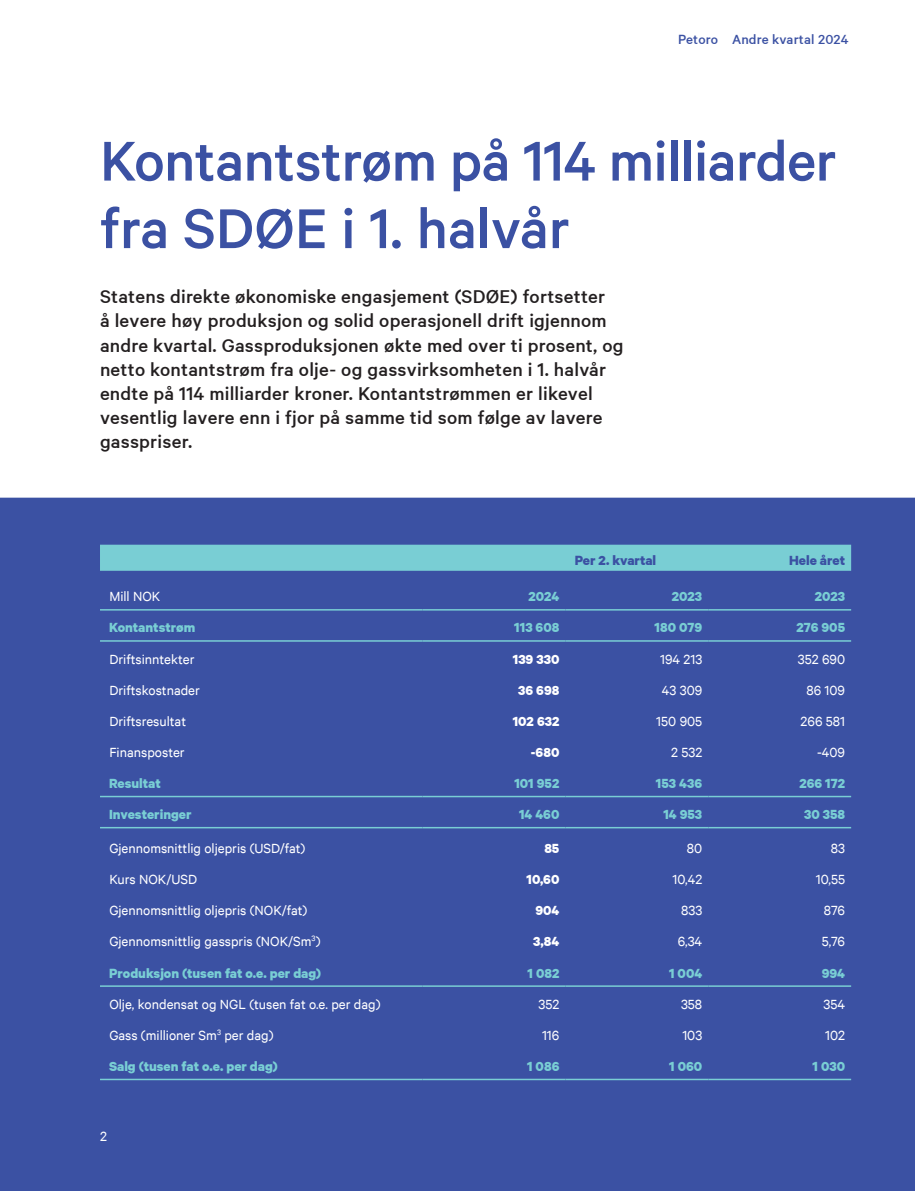
<style>
.page{position:relative;width:915px;height:1191px;background:#fff}
.page>*{position:absolute;margin:0;border:0;box-sizing:border-box;transform-origin:0 0}
.t1{font:500 63px "Calibre";letter-spacing:-.01em;color:#3b51a3}
.Ingress{font:500 21px/24px "Calibre";letter-spacing:.01em;color:#231f20}
.Tabelltekst_-_venstrestilt{font:15px "Calibre";color:#fff}
.Tabelltekst_-_venstrestilt-2{font:700 15px "Calibre";color:#79ced4}
.Tabelltekst_-_høyrestilt{font:15px "Calibre";color:#fff}
.Tabelltekst_-_høyrestilt-2{font:700 15px "Calibre";color:#79ced4}
.Tabelltekst_-_høyre_bold{font:700 15px "Calibre";color:#fff}
.Tabelltekst_-_høyre_bold-2{font:700 15px "Calibre";color:#79ced4}
.t2{font:500 15px "Calibre";letter-spacing:.01em;color:#3b51a3}
.tabellheadinger{font:700 15px "Calibre";color:#3b51a3}
.Tabelltekst_-_høyre_bold-3{font:15px "Calibre";color:#fff}
</style>
<div class="page">
<div style="left:0;top:497px;width:914px;height:694px;background:#3b51a3"></div>
<svg style="left:100px;top:544px;width:750px;height:27px;background:#76c9d2"></svg>
<hr style="left:100px;top:796px;width:322px;height:1px;background:#79ced4">
<hr style="left:422px;top:796px;width:143px;height:1px;background:#79ced4">
<hr style="left:565px;top:796px;width:143px;height:1px;background:#79ced4">
<hr style="left:708px;top:796px;width:142px;height:1px;background:#79ced4">
<hr style="left:100px;top:640px;width:322px;height:1px;background:#79ced4">
<hr style="left:422px;top:640px;width:143px;height:1px;background:#79ced4">
<hr style="left:565px;top:640px;width:143px;height:1px;background:#79ced4">
<hr style="left:708px;top:640px;width:142px;height:1px;background:#79ced4">
<hr style="left:100px;top:827px;width:322px;height:1px;background:#79ced4">
<hr style="left:422px;top:827px;width:143px;height:1px;background:#79ced4">
<hr style="left:565px;top:827px;width:143px;height:1px;background:#79ced4">
<hr style="left:708px;top:827px;width:142px;height:1px;background:#79ced4">
<hr style="left:100px;top:609px;width:322px;height:1px;background:#79ced4">
<hr style="left:422px;top:609px;width:143px;height:1px;background:#79ced4">
<hr style="left:565px;top:609px;width:143px;height:1px;background:#79ced4">
<hr style="left:708px;top:609px;width:142px;height:1px;background:#79ced4">
<hr style="left:100px;top:985px;width:322px;height:2px;background:#79ced4">
<hr style="left:422px;top:985px;width:143px;height:2px;background:#79ced4">
<hr style="left:565px;top:985px;width:143px;height:2px;background:#79ced4">
<hr style="left:708px;top:985px;width:142px;height:2px;background:#79ced4">
<hr style="left:100px;top:1078px;width:322px;height:2px;background:#79ced4">
<hr style="left:422px;top:1078px;width:143px;height:2px;background:#79ced4">
<hr style="left:565px;top:1078px;width:143px;height:2px;background:#79ced4">
<hr style="left:708px;top:1078px;width:142px;height:2px;background:#79ced4">
<p class="t2" style="left:677px;top:30px;width:172px">Petoro Andre kvartal 2024</p>
<p class="t1" style="left:100px;top:124px;width:738px">Kontantstrøm på 114 milliarder</p>
<p class="t1" style="left:100px;top:192px;width:471px">fra SDØE i 1. halvår</p>
<p class="Ingress" style="left:100px;top:284px;width:525px">Statens direkte økonomiske engasjement (SDØE) fortsetter<br>å levere høy produksjon og solid operasjonell drift igjennom andre kvartal. Gassproduksjonen økte med over ti prosent, og netto kontantstrøm fra olje- og gassvirksomheten i 1. halvår endte på 114 milliarder kroner. Kontantstrømmen er likevel vesentlig lavere enn i fjor på samme tid som følge av lavere gasspriser.</p>
<p class="tabellheadinger" style="left:574px;top:551px;width:83px">Per 2. kvartal</p>
<p class="tabellheadinger" style="left:789px;top:551px;width:57px">Hele året</p>
<p class="Tabelltekst_-_venstrestilt" style="left:109px;top:588px;width:52px">Mill NOK</p>
<p class="Tabelltekst_-_høyre_bold-2" style="left:528px;top:587px;width:32px">2024</p>
<p class="Tabelltekst_-_høyrestilt-2" style="left:671px;top:587px;width:32px">2023</p>
<p class="Tabelltekst_-_høyrestilt-2" style="left:814px;top:587px;width:32px">2023</p>
<p class="Tabelltekst_-_venstrestilt-2" style="left:109px;top:618px;width:88px">Kontantstrøm</p>
<p class="Tabelltekst_-_høyre_bold-2" style="left:514px;top:618px;width:47px">113 608</p>
<p class="Tabelltekst_-_høyrestilt-2" style="left:654px;top:618px;width:49px">180 079</p>
<p class="Tabelltekst_-_høyrestilt-2" style="left:796px;top:618px;width:50px">276 905</p>
<p class="Tabelltekst_-_venstrestilt" style="left:109px;top:650px;width:87px">Driftsinntekter</p>
<p class="Tabelltekst_-_høyre_bold" style="left:512px;top:649px;width:48px">139 330</p>
<p class="Tabelltekst_-_høyrestilt" style="left:660px;top:650px;width:44px">194 213</p>
<p class="Tabelltekst_-_høyrestilt" style="left:797px;top:650px;width:49px">352 690</p>
<p class="Tabelltekst_-_venstrestilt" style="left:109px;top:681px;width:92px">Driftskostnader</p>
<p class="Tabelltekst_-_høyre_bold" style="left:518px;top:681px;width:43px">36 698</p>
<p class="Tabelltekst_-_høyrestilt" style="left:661px;top:681px;width:42px">43 309</p>
<p class="Tabelltekst_-_høyrestilt" style="left:806px;top:681px;width:40px">86 109</p>
<p class="Tabelltekst_-_venstrestilt" style="left:109px;top:712px;width:78px">Driftsresultat</p>
<p class="Tabelltekst_-_høyre_bold" style="left:512px;top:712px;width:48px">102 632</p>
<p class="Tabelltekst_-_høyrestilt" style="left:656px;top:712px;width:47px">150 905</p>
<p class="Tabelltekst_-_høyrestilt" style="left:800px;top:712px;width:46px">266 581</p>
<p class="Tabelltekst_-_venstrestilt" style="left:109px;top:743px;width:77px">Finansposter</p>
<p class="Tabelltekst_-_høyre_bold" style="left:530px;top:743px;width:30px">-680</p>
<p class="Tabelltekst_-_høyrestilt" style="left:671px;top:743px;width:33px">2 532</p>
<p class="Tabelltekst_-_høyrestilt" style="left:816px;top:743px;width:30px">-409</p>
<p class="Tabelltekst_-_venstrestilt-2" style="left:109px;top:774px;width:53px">Resultat</p>
<p class="Tabelltekst_-_høyre_bold-2" style="left:514px;top:774px;width:47px">101 952</p>
<p class="Tabelltekst_-_høyrestilt-2" style="left:655px;top:774px;width:48px">153 436</p>
<p class="Tabelltekst_-_høyrestilt-2" style="left:799px;top:774px;width:47px">266 172</p>
<p class="Tabelltekst_-_venstrestilt-2" style="left:109px;top:805px;width:84px">Investeringer</p>
<p class="Tabelltekst_-_høyre_bold-2" style="left:519px;top:805px;width:42px">14 460</p>
<p class="Tabelltekst_-_høyrestilt-2" style="left:663px;top:805px;width:40px">14 953</p>
<p class="Tabelltekst_-_høyrestilt-2" style="left:803px;top:805px;width:43px">30 358</p>
<p class="Tabelltekst_-_venstrestilt" style="left:109px;top:839px;width:197px">Gjennomsnittlig oljepris (USD/fat)</p>
<p class="Tabelltekst_-_høyre_bold" style="left:544px;top:839px;width:17px">85</p>
<p class="Tabelltekst_-_høyrestilt" style="left:686px;top:839px;width:17px">80</p>
<p class="Tabelltekst_-_høyrestilt" style="left:830px;top:839px;width:16px">83</p>
<p class="Tabelltekst_-_venstrestilt" style="left:109px;top:871px;width:89px">Kurs NOK/USD</p>
<p class="Tabelltekst_-_høyre_bold" style="left:526px;top:870px;width:34px">10,60</p>
<p class="Tabelltekst_-_høyrestilt" style="left:672px;top:871px;width:31px">10,42</p>
<p class="Tabelltekst_-_høyrestilt" style="left:815px;top:871px;width:31px">10,55</p>
<p class="Tabelltekst_-_venstrestilt" style="left:109px;top:902px;width:199px">Gjennomsnittlig oljepris (NOK/fat)</p>
<p class="Tabelltekst_-_høyre_bold" style="left:535px;top:901px;width:26px">904</p>
<p class="Tabelltekst_-_høyrestilt" style="left:681px;top:902px;width:23px">833</p>
<p class="Tabelltekst_-_høyrestilt" style="left:823px;top:902px;width:23px">876</p>
<p class="Tabelltekst_-_venstrestilt" style="left:109px;top:933px;width:212px">Gjennomsnittlig gasspris (NOK/Sm<sup>3</sup>)</p>
<p class="Tabelltekst_-_høyre_bold" style="left:533px;top:932px;width:28px">3,84</p>
<p class="Tabelltekst_-_høyrestilt" style="left:677px;top:933px;width:26px">6,34</p>
<p class="Tabelltekst_-_høyrestilt" style="left:821px;top:933px;width:25px">5,76</p>
<p class="Tabelltekst_-_venstrestilt-2" style="left:109px;top:963px;width:214px">Produksjon (tusen fat o.e. per dag)</p>
<p class="Tabelltekst_-_høyre_bold-2" style="left:527px;top:963px;width:33px">1 082</p>
<p class="Tabelltekst_-_høyrestilt-2" style="left:669px;top:963px;width:35px">1 004</p>
<p class="Tabelltekst_-_høyrestilt-2" style="left:821px;top:963px;width:25px">994</p>
<p class="Tabelltekst_-_venstrestilt" style="left:109px;top:995px;width:272px">Olje, kondensat og NGL (tusen fat o.e. per dag)</p>
<p class="Tabelltekst_-_høyre_bold-3" style="left:538px;top:995px;width:22px">352</p>
<p class="Tabelltekst_-_høyrestilt" style="left:680px;top:995px;width:23px">358</p>
<p class="Tabelltekst_-_høyrestilt" style="left:823px;top:995px;width:23px">354</p>
<p class="Tabelltekst_-_venstrestilt" style="left:109px;top:1026px;width:166px">Gass (millioner Sm<sup>3</sup> per dag)</p>
<p class="Tabelltekst_-_høyre_bold-3" style="left:542px;top:1026px;width:19px">116</p>
<p class="Tabelltekst_-_høyrestilt" style="left:682px;top:1026px;width:21px">103</p>
<p class="Tabelltekst_-_høyrestilt" style="left:825px;top:1026px;width:21px">102</p>
<p class="Tabelltekst_-_venstrestilt-2" style="left:109px;top:1057px;width:170px">Salg (tusen fat o.e. per dag)</p>
<p class="Tabelltekst_-_høyre_bold-2" style="left:527px;top:1057px;width:34px">1 086</p>
<p class="Tabelltekst_-_høyrestilt-2" style="left:669px;top:1057px;width:35px">1 060</p>
<p class="Tabelltekst_-_høyrestilt-2" style="left:812px;top:1057px;width:34px">1 030</p>
<p class="Tabelltekst_-_venstrestilt" style="left:100px;top:1127px;width:8px">2</p>
</div>
